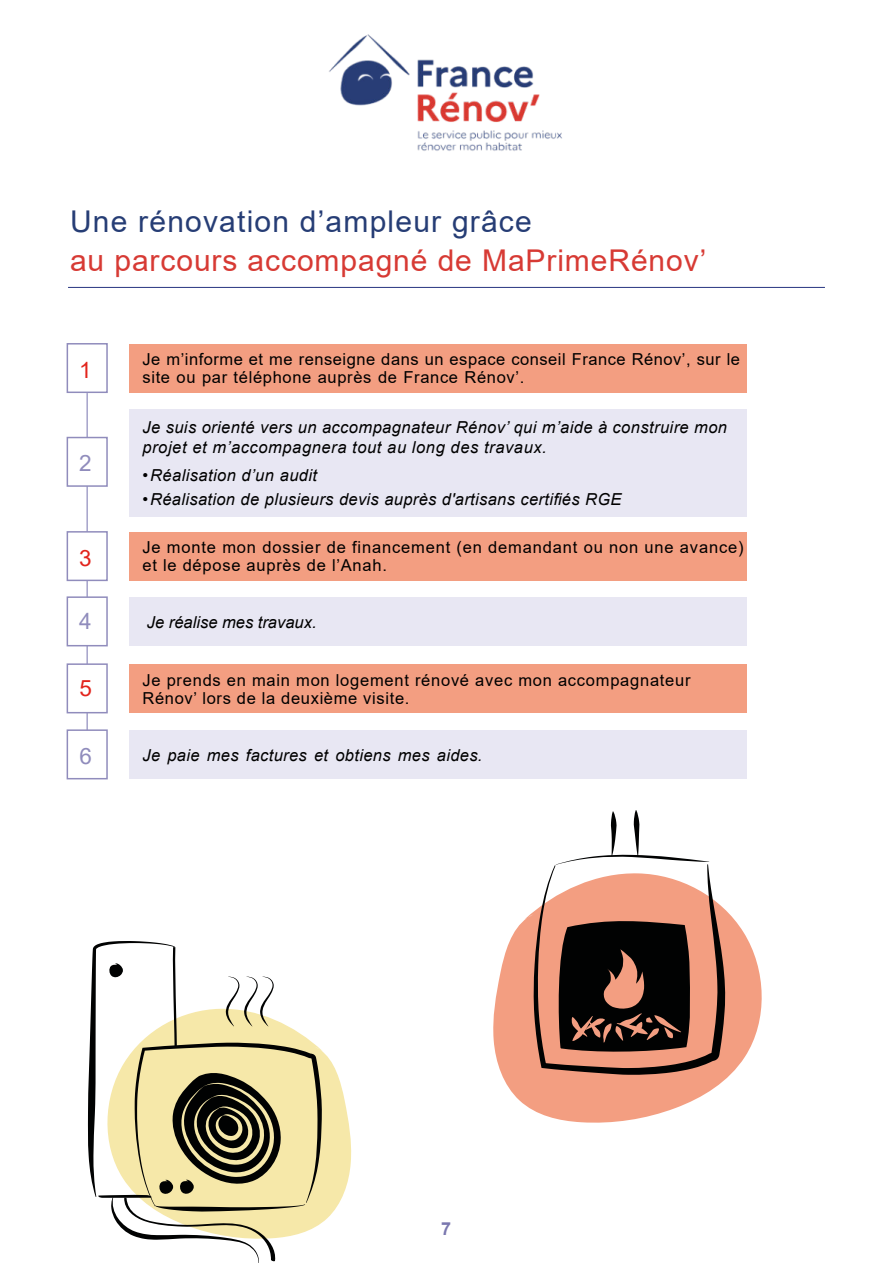
<style>
.page{position:relative;width:893px;height:1263px;background:#fff}
.page>*{position:absolute;margin:0;border:0;box-sizing:border-box;transform-origin:0 0}
.t1{font:30px "Arial";letter-spacing:.03em;color:#d73a34}
.t2{font:30px "Arial";letter-spacing:.04em;color:#263d75}
.t3{font:22.5px "Arial";color:#e2241c}
.t4{font:22.5px "Arial";color:#908cbc}
.t5{font:700 18px "Arial";color:#7a77af}
.t6{font:16.5px/18px "Arial";letter-spacing:.045em;color:#000}
.t7{font:italic 16.5px/19.5px "Arial";letter-spacing:.025em;color:#000}
.t8{font:italic 16.5px "Arial";color:#000}
</style>
<div class="page">
<hr style="left:86px;top:393px;width:2px;height:383px;background:#a5a2ca">
<div style="left:130px;top:344px;width:617px;height:48px;background:#f39e81"></div>
<div style="left:67px;top:343px;width:41px;height:50px;background:#fff;border:2px solid #908cbc"></div>
<div style="left:130px;top:409px;width:617px;height:108px;background:#e8e7f3"></div>
<div style="left:67px;top:437px;width:41px;height:50px;background:#fff;border:2px solid #908cbc"></div>
<div style="left:130px;top:597px;width:617px;height:49px;background:#e8e7f3"></div>
<div style="left:67px;top:596px;width:41px;height:50px;background:#fff;border:2px solid #908cbc"></div>
<div style="left:130px;top:664px;width:617px;height:49px;background:#f39e81"></div>
<div style="left:67px;top:663px;width:41px;height:50px;background:#fff;border:2px solid #908cbc"></div>
<div style="left:130px;top:532px;width:617px;height:48px;background:#f39e81"></div>
<div style="left:67px;top:531px;width:41px;height:50px;background:#fff;border:2px solid #908cbc"></div>
<div style="left:130px;top:730px;width:617px;height:49px;background:#e8e7f3"></div>
<div style="left:67px;top:729px;width:41px;height:50px;background:#fff;border:2px solid #908cbc"></div>
<hr style="left:68px;top:287px;width:757px;height:1px;background:#273581">
<svg style="left:493px;top:910px;width:269px;height:213px;fill:#f39e81"></svg>
<svg style="left:533px;top:810px;width:193px;height:265px"></svg>
<svg style="left:322px;top:1051px;width:30px;height:172px;fill:#f6e8a9"></svg>
<svg style="left:88px;top:941px;width:234px;height:322px"></svg>
<img style="left:329px;top:34px;width:233px;height:117px">
<h1 class="t2" style="left:70px;top:210px;width:463px">Une rénovation d’ampleur grâce</h1>
<h1 class="t1" style="left:70px;top:249px;width:638px">au parcours accompagné de MaPrimeRénov’</h1>
<h2 class="t3" style="left:79px;top:362px;width:14px">1</h2>
<h2 class="t4" style="left:79px;top:454px;width:14px">2</h2>
<h2 class="t3" style="left:79px;top:549px;width:14px">3</h2>
<h2 class="t4" style="left:79px;top:613px;width:14px">4</h2>
<h2 class="t3" style="left:80px;top:680px;width:14px">5</h2>
<h2 class="t4" style="left:80px;top:747px;width:14px">6</h2>
<p class="t6" style="left:142px;top:352px;width:599px">Je m’informe et me renseigne dans un espace conseil France Rénov’, sur le site ou par téléphone auprès de France Rénov’.</p>
<p class="t7" style="left:142px;top:419px;width:586px">Je suis orienté vers un accompagnateur Rénov’ qui m’aide à construire mon projet et m’accompagnera tout au long des travaux.</p>
<p class="t7" style="left:142px;top:467px;width:176px">•Réalisation d’un audit</p>
<p class="t7" style="left:142px;top:490px;width:481px">•Réalisation de plusieurs devis auprès d'artisans certifiés RGE</p>
<p class="t6" style="left:142px;top:540px;width:603px">Je monte mon dossier de financement (en demandant ou non une avance) et le dépose auprès de l’Anah.</p>
<p class="t8" style="left:147px;top:616px;width:171px">Je réalise mes travaux.</p>
<p class="t6" style="left:142px;top:672px;width:550px">Je prends en main mon logement rénové avec mon accompagnateur<br>Rénov’ lors de la deuxième visite.</p>
<p class="t7" style="left:142px;top:746px;width:342px">Je paie mes factures et obtiens mes aides.</p>
<p class="t5" style="left:441px;top:1222px;width:12px">7</p>
</div>
